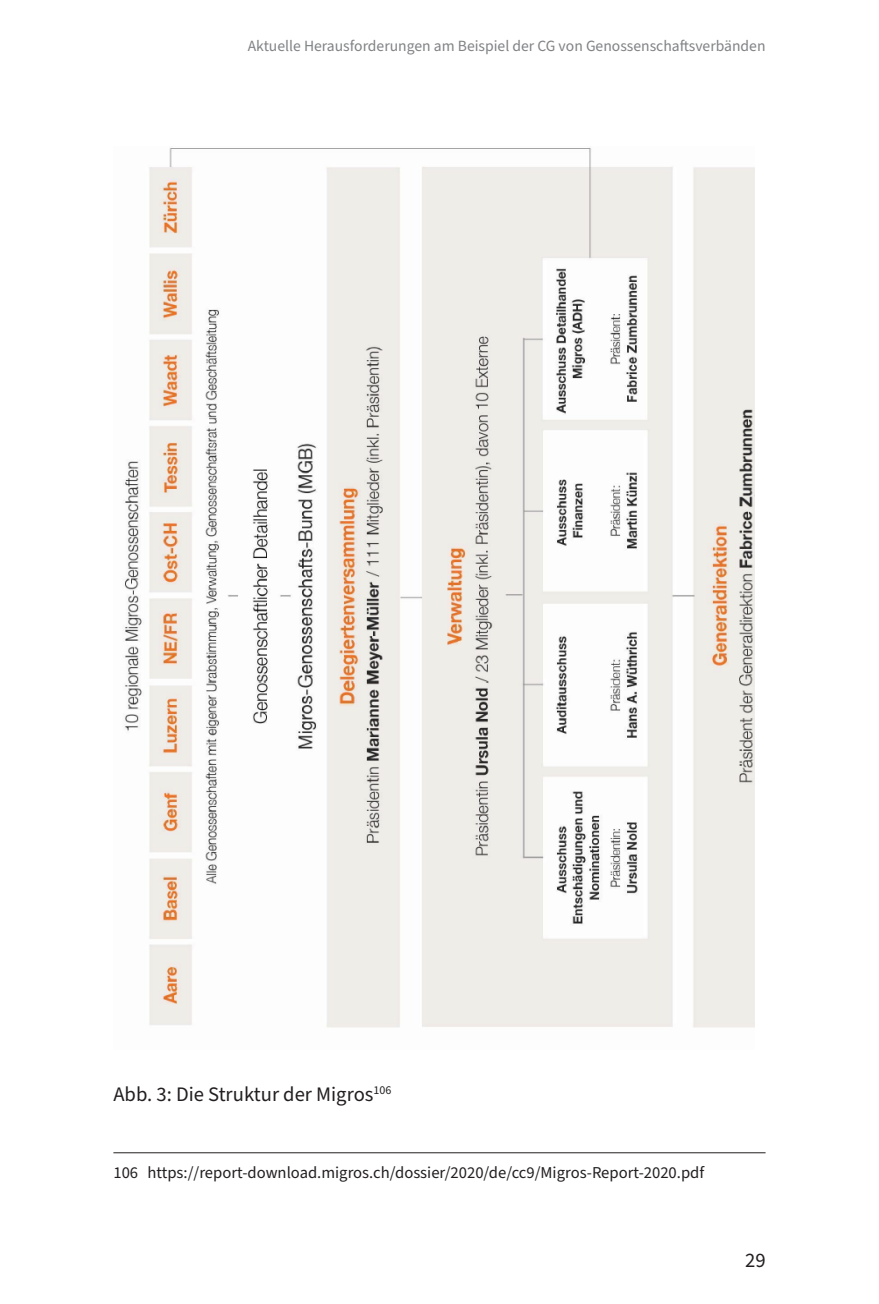
<style>
.page{position:relative;width:879px;height:1304px;background:#fff}
.page>*{position:absolute;margin:0;border:0;box-sizing:border-box;transform-origin:0 0}
.t1{font:20.6px "Source Sans Pro";color:#231f20}
.Fussnoten{font:16.6px "Source Sans Pro";color:#231f20}
.t2{font:15.6px "Source Sans Pro";color:#808285}
</style>
<div class="page">
<img style="left:124px;top:148px;width:631px;height:880px">
<hr style="left:113px;top:1152px;width:652px;height:1px;background:#231f20">
<p class="t2" style="left:248px;top:36px;width:519px">Aktuelle Herausforderungen am Beispiel der CG von Genossenschaftsverbänden</p>
<p class="t1" style="left:113px;top:1080px;width:279px">Abb. 3: Die Struktur der Migros<sup>106</sup></p>
<p class="Fussnoten" style="left:113px;top:1161px;width:592px">106 https://report-download.migros.ch/dossier/2020/de/cc9/Migros-Report-2020.pdf</p>
<p class="t1" style="left:745px;top:1247px;width:22px">29</p>
</div>
